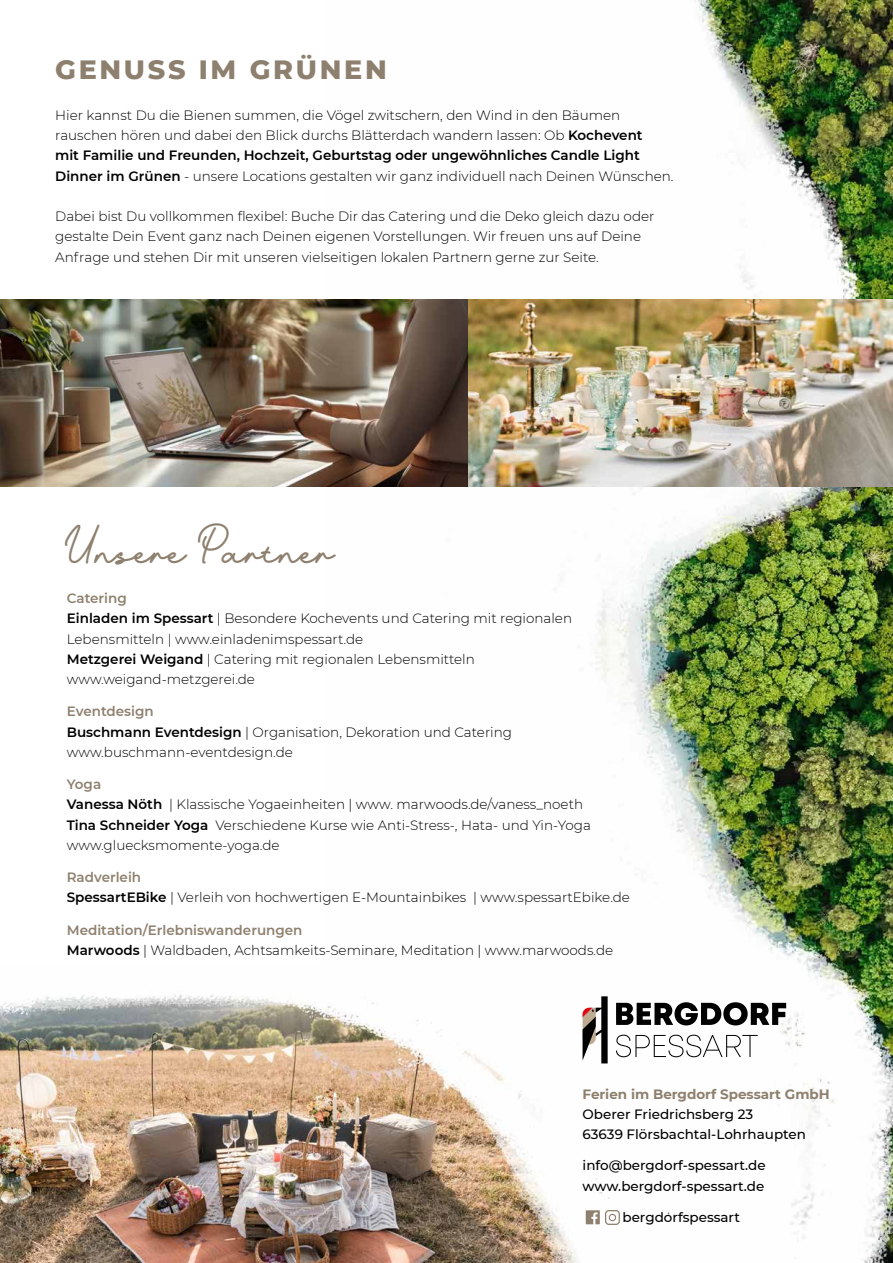
<style>
.page{position:relative;width:893px;height:1263px;background:#fff}
.page>*{position:absolute;margin:0;border:0;box-sizing:border-box;transform-origin:0 0}
.t1{font:45px "Southern Demo";color:#8e806e}
.t2{font:800 27px "Montserrat";letter-spacing:.1em;color:#8e806e}
.t3{font:300 13.5px/20.2px "Montserrat";color:#000}
.t4{font:500 13.5px/20.2px "Montserrat";color:#000}
.t5{font:700 13.5px "Montserrat";color:#8e806e}
.s1{font-weight:600}
.s2{font-weight:600;color:#8e806e}
</style>
<div class="page">
<img style="left:325px;top:0;width:568px;height:1263px">
<img style="left:0;top:300px;width:893px;height:187px">
<img style="left:0;top:964px;width:609px;height:299px">
<svg style="left:616px;top:1002px;width:170px;height:23px"></svg>
<svg style="left:616px;top:1035px;width:142px;height:22px"></svg>
<svg style="left:583px;top:996px;width:25px;height:67px"></svg>
<svg style="left:586px;top:1210px;width:34px;height:15px"></svg>
<h2 class="t2" style="left:55px;top:50px;width:333px">GENUSS IM GRÜNEN</h2>
<p class="t3" style="left:55px;top:104px;width:620px">Hier kannst Du die Bienen summen, die Vögel zwitschern, den Wind in den Bäumen rauschen hören und dabei den Blick durchs Blätterdach wandern lassen: Ob <span class="s1">Kochevent<br>mit Familie und Freunden, Hochzeit, Geburtstag oder ungewöhnliches Candle Light Dinner im Grünen</span> - unsere Locations gestalten wir ganz individuell nach Deinen Wünschen.</p>
<p class="t3" style="left:55px;top:206px;width:601px">Dabei bist Du vollkommen flexibel: Buche Dir das Catering und die Deko gleich dazu oder gestalte Dein Event ganz nach Deinen eigenen Vorstellungen. Wir freuen uns auf Deine<br>Anfrage und stehen Dir mit unseren vielseitigen lokalen Partnern gerne zur Seite.</p>
<h1 class="t1" style="left:67px;top:516px;width:269px">Unsere Partner</h1>
<p class="t3" style="left:67px;top:588px;width:507px"><span class="s2">Catering<br></span><span class="s1">Einladen im Spessart</span> | Besondere Kochevents und Catering mit regionalen Lebensmitteln | www.einladenimspessart.de<br><span class="s1">Metzgerei Weigand</span> | Catering mit regionalen Lebensmitteln www.weigand-metzgerei.de</p>
<p class="t3" style="left:67px;top:701px;width:447px"><span class="s2">Eventdesign<br></span><span class="s1">Buschmann Eventdesign</span> | Organisation, Dekoration und Catering www.buschmann-eventdesign.de</p>
<p class="t3" style="left:67px;top:774px;width:526px"><span class="s2">Yoga<br></span><span class="s1">Vanessa Nöth</span> | Klassische Yogaeinheiten | www. marwoods.de/vaness_noeth <span class="s1">Tina Schneider Yoga</span> Verschiedene Kurse wie Anti-Stress-, Hata- und Yin-Yoga www.gluecksmomente-yoga.de</p>
<p class="t3" style="left:67px;top:867px;width:565px"><span class="s2">Radverleih<br></span><span class="s1">SpessartEBike</span> | Verleih von hochwertigen E-Mountainbikes | www.spessartEbike.de</p>
<p class="t3" style="left:67px;top:919px;width:548px"><span class="s2">Meditation/Erlebniswanderungen<br></span><span class="s1">Marwoods</span> | Waldbaden, Achtsamkeits-Seminare, Meditation | www.marwoods.de</p>
<p class="t5" style="left:583px;top:1084px;width:249px">Ferien im Bergdorf Spessart GmbH</p>
<p class="t4" style="left:583px;top:1103px;width:225px">Oberer Friedrichsberg 23<br>63639 Flörsbachtal-Lohrhaupten</p>
<p class="t4" style="left:583px;top:1155px;width:185px">info@bergdorf-spessart.de www.bergdorf-spessart.de</p>
<p class="t4" style="left:622px;top:1206px;width:119px">bergdorfspessart</p>
</div>
